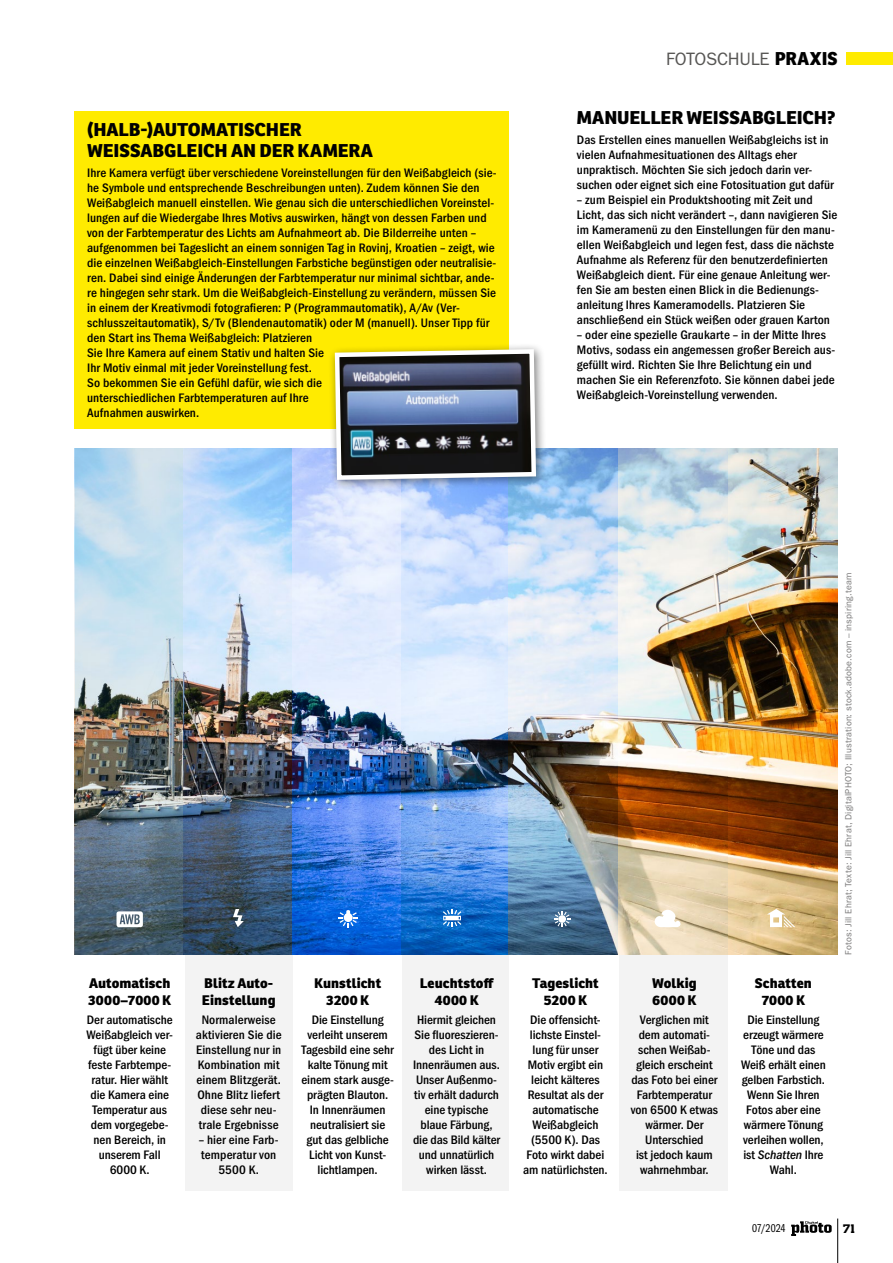
<style>
.page{position:relative;width:893px;height:1263px;background:#fff}
.page>*{position:absolute;margin:0;border:0;box-sizing:border-box;transform-origin:0 0}
.t1{font:800 18px/21px "Ronnia";letter-spacing:-.005em;color:#000;scale:1.04 1}
.t2{font:18px "ITC Franklin Gothic Std";letter-spacing:-.015em;color:#575654}
.t3{font:800 13.5px/16.5px "Ronnia";letter-spacing:.005em;color:#000;text-align:center;scale:1.04 1}
.t4{font:500 condensed 12.75px/15px "ITC Franklin Gothic Std";letter-spacing:.005em;color:#000;text-align:center;scale:1.04 1}
.t5{font:800 12px "Sommet Slab";color:#000}
.t6{font:11.7px "ITC Franklin Gothic Std Bk Cp";color:#000}
.t7{font:9px "ITC Franklin Gothic Std";letter-spacing:.02em;color:#787777}
.s1{font-family:"Ronnia";font-weight:800;color:#000}
.s2{font-style:italic}
</style>
<div class="page">
<div style="left:184px;top:954px;width:110px;height:237px;background:#f3f3f3"></div>
<div style="left:293px;top:954px;width:110px;height:237px;background:#fff"></div>
<div style="left:402px;top:954px;width:109px;height:237px;background:#f3f3f3"></div>
<div style="left:509px;top:954px;width:110px;height:237px;background:#fff"></div>
<div style="left:619px;top:954px;width:110px;height:237px;background:#f3f3f3"></div>
<div style="left:728px;top:954px;width:110px;height:237px;background:#fff"></div>
<img style="left:75px;top:448px;width:434px;height:506px">
<img style="left:509px;top:448px;width:329px;height:506px">
<svg style="left:767px;top:909px;width:28px;height:18px"></svg>
<svg style="left:653px;top:909px;width:29px;height:18px"></svg>
<svg style="left:554px;top:911px;width:16px;height:16px"></svg>
<svg style="left:443px;top:909px;width:18px;height:17px"></svg>
<svg style="left:339px;top:910px;width:19px;height:17px"></svg>
<svg style="left:233px;top:909px;width:11px;height:18px"></svg>
<svg style="left:117px;top:911px;width:26px;height:16px"></svg>
<div style="left:74px;top:111px;width:435px;height:318px;background:#ffeb00"></div>
<div style="left:328px;top:342px;width:219px;height:149px;background:#000;opacity:.5"></div>
<img style="left:333px;top:347px;width:205px;height:135px">
<svg style="left:791px;top:1221px;width:41px;height:15px"></svg>
<hr style="left:837px;top:1218px;width:1px;height:45px;background:#000">
<div style="left:846px;top:53px;width:47px;height:12px;background:#ffeb00"></div>
<h1 class="t1" style="left:87px;top:119px;width:276px">(HALB-)AUTOMATISCHER<br>WEISSABGLEICH AN DER KAMERA</h1>
<p class="t4" style="left:87px;top:165px;width:395px;text-align:left">Ihre Kamera verfügt über verschiedene Voreinstellungen für den Weißabgleich (sie&shy;he Symbole und entsprechende Beschreibungen unten). Zudem können Sie den Weißabgleich manuell einstellen. Wie genau sich die unterschiedlichen Voreinstel&shy;lungen auf die Wiedergabe Ihres Motivs auswirken, hängt von dessen Farben und von der Farbtemperatur des Lichts am Aufnahmeort ab. Die Bilderreihe unten – aufgenommen bei Tageslicht an einem sonnigen Tag in Rovinj, Kroatien – zeigt, wie die einzelnen Weißabgleich-Einstellungen Farbstiche begünstigen oder neutralisie&shy;ren. Dabei sind einige Änderungen der Farbtemperatur nur minimal sichtbar, ande&shy;re hingegen sehr stark. Um die Weißabgleich-Einstellung zu verändern, müssen Sie in einem der Kreativmodi fotografieren: P (Programmautomatik), A/Av (Ver&shy;schlusszeitautomatik), S/Tv (Blendenautomatik) oder M (manuell). Unser Tipp für den Start ins Thema Weißabgleich: Platzieren<br>Sie Ihre Kamera auf einem Stativ und halten Sie<br>Ihr Motiv einmal mit jeder Voreinstellung fest.<br>So bekommen Sie ein Gefühl dafür, wie sich die<br>unterschiedlichen Farbtemperaturen auf Ihre<br>Aufnahmen auswirken.</p>
<h1 class="t2" style="left:666px;top:49px;width:173px">FOTOSCHULE <span class="s1">PRAXIS</span></h1>
<h1 class="t1" style="left:577px;top:107px;width:250px">MANUELLER WEISSABGLEICH?</h1>
<p class="t4" style="left:577px;top:132px;width:249px;text-align:left">Das Erstellen eines manuellen Weißabgleichs ist in vielen Aufnahmesituationen des Alltags eher unpraktisch. Möchten Sie sich jedoch darin ver&shy;suchen oder eignet sich eine Fotosituation gut dafür</p>
<p class="t4" style="left:577px;top:192px;width:252px;text-align:left">– zum Beispiel ein Produktshooting mit Zeit und Licht, das sich nicht verändert –, dann navigieren Sie im Kameramenü zu den Einstellungen für den manu&shy;ellen Weißabgleich und legen fest, dass die nächste Aufnahme als Referenz für den benutzerdefinierten Weißabgleich dient. Für eine genaue Anleitung wer&shy;fen Sie am besten einen Blick in die Bedienungs&shy;anleitung Ihres Kameramodells. Platzieren Sie anschließend ein Stück weißen oder grauen Karton</p>
<p class="t4" style="left:577px;top:327px;width:250px;text-align:left">– oder eine spezielle Graukarte – in der Mitte Ihres Motivs, sodass ein angemessen großer Bereich aus&shy;gefüllt wird. Richten Sie Ihre Belichtung ein und machen Sie ein Referenzfoto. Sie können dabei jede Weißabgleich-Voreinstellung verwenden.</p>
<p class="t3" style="left:88px;top:975px;width:81px;text-align:left">Automatisch<br>3000–7000 K</p>
<p class="t4" style="left:87px;top:1012px;width:85px">Der automatische<br>Weißabgleich ver&shy;fügt über keine feste Farbtempe&shy;ratur. Hier wählt die Kamera eine<br>Temperatur aus dem vorgegebe&shy;nen Bereich, in unserem Fall<br>6000 K.</p>
<p class="t3" style="left:202px;top:975px;width:72px;text-align:left">Blitz Auto-<br>Einstellung</p>
<p class="t4" style="left:196px;top:1012px;width:84px">Normalerweise aktivieren Sie die<br>Einstellung nur in<br>Kombination mit einem Blitzgerät.<br>Ohne Blitz liefert diese sehr neu&shy;trale Ergebnisse</p>
<p class="t4" style="left:199px;top:1132px;width:78px">– hier eine Farb&shy;temperatur von<br>5500 K.</p>
<p class="t3" style="left:314px;top:975px;width:66px">Kunstlicht<br>3200 K</p>
<p class="t4" style="left:301px;top:1012px;width:90px">Die Einstellung verleiht unserem<br>Tagesbild eine sehr kalte Tönung mit einem stark ausge&shy;prägten Blauton.<br>In Innenräumen neutralisiert sie gut das gelbliche<br>Licht von Kunst&shy;lichtlampen.</p>
<p class="t3" style="left:420px;top:975px;width:73px">Leuchtstoff<br>4000 K</p>
<p class="t4" style="left:413px;top:1012px;width:85px">Hiermit gleichen<br>Sie fluoreszieren&shy;des Licht in<br>Innenräumen aus.<br>Unser Außenmo&shy;tiv erhält dadurch eine typische blaue Färbung, die das Bild kälter und unnatürlich wirken lässt.</p>
<p class="t3" style="left:532px;top:975px;width:66px">Tageslicht<br>5200 K</p>
<p class="t4" style="left:523px;top:1012px;width:83px">Die offensicht&shy;lichste Einstel&shy;lung für unser<br>Motiv ergibt ein leicht kälteres<br>Resultat als der automatische<br>Weißabgleich (5500 K). Das<br>Foto wirkt dabei am natürlichsten.</p>
<p class="t3" style="left:652px;top:975px;width:45px;text-align:left">Wolkig<br>6000 K</p>
<p class="t4" style="left:631px;top:1012px;width:85px">Verglichen mit dem automati&shy;schen Weißab&shy;gleich erscheint das Foto bei einer<br>Farbtemperatur von 6500 K etwas wärmer. Der<br>Unterschied<br>ist jedoch kaum wahrnehmbar.</p>
<p class="t3" style="left:755px;top:975px;width:56px">Schatten<br>7000 K</p>
<p class="t4" style="left:741px;top:1012px;width:83px">Die Einstellung erzeugt wärmere<br>Töne und das<br>Weiß erhält einen gelben Farbstich.<br>Wenn Sie Ihren<br>Fotos aber eine wärmere Tönung verleihen wollen, ist <span class="s2">Schatten</span> Ihre<br>Wahl.</p>
<p class="t7" style="left:843px;top:954px;width:383px;rotate:-90deg">Fotos: Jill Ehrat; Texte: Jill Ehrat, DigitalPHOTO; Illustration: stock.adobe.com – inspiring.team</p>
<p class="t6" style="left:752px;top:1222px;width:35px">07/2024</p>
<p class="t5" style="left:843px;top:1221px;width:13px">71</p>
</div>
